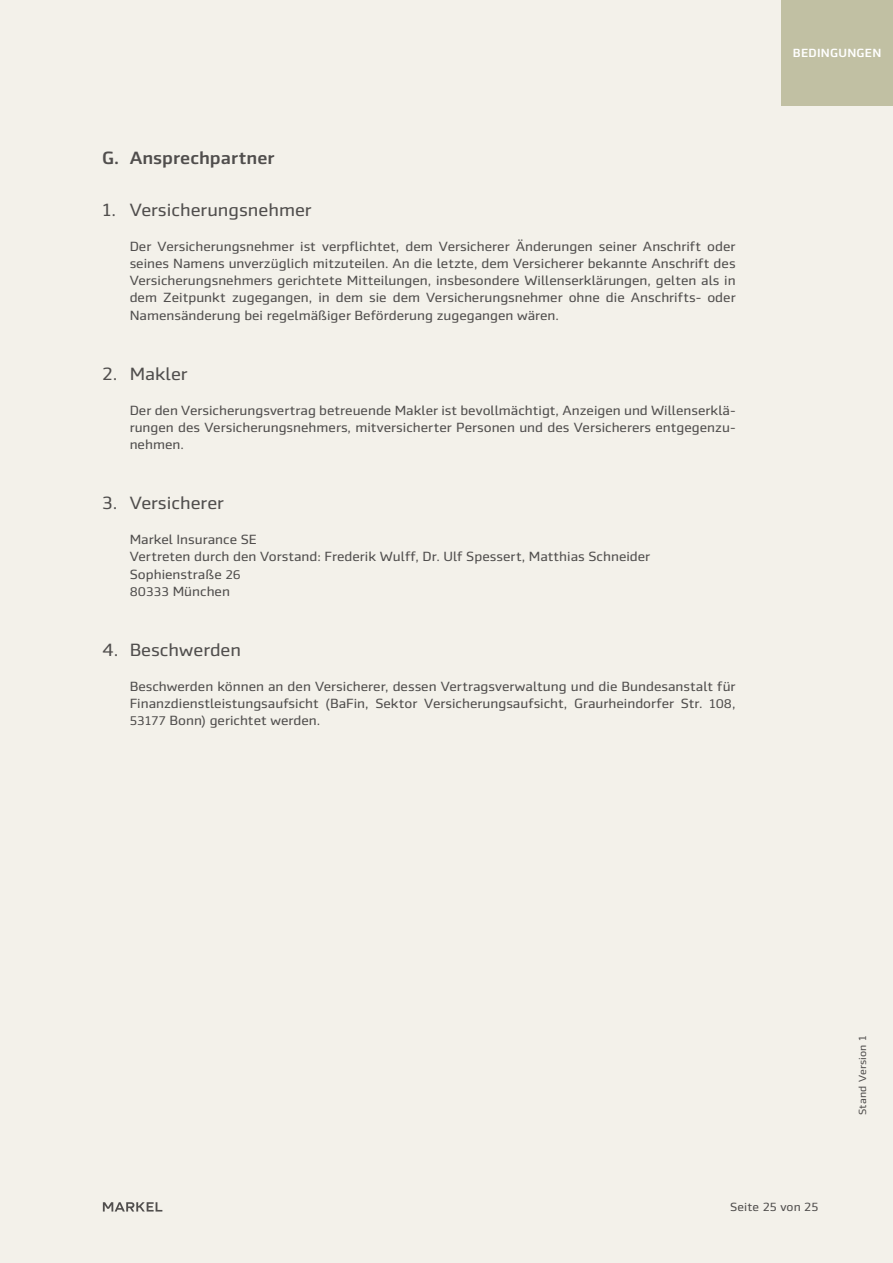
<style>
.page{position:relative;width:893px;height:1263px;background:#f3f1ea}
.page>*{position:absolute;margin:0;border:0;box-sizing:border-box;transform-origin:0 0}
.t1{font:18px "Markel Sans";color:#504e4d}
.t2{font:500 18px "Markel Sans";color:#504e4d}
.t3{font:13.5px/17.2px "Markel Sans";color:#504e4d;text-align:justify}
.t4{font:12px "Markel Sans";letter-spacing:.01em;color:#504e4d}
.t5{font:500 12px "Markel Sans";letter-spacing:.02em;color:#fff}
.t6{font:10.5px "Markel Sans";letter-spacing:.02em;color:#504e4d}
.s1{font-size:12.75px}
</style>
<div class="page">
<svg style="left:103px;top:1202px;width:59px;height:9px"></svg>
<div style="left:781px;top:0;width:112px;height:105px;background:#c1c0a3"></div>
<h1 class="t2" style="left:102px;top:148px;width:174px">G. Ansprechpartner</h1>
<h1 class="t1" style="left:102px;top:200px;width:211px">1. Versicherungsnehmer</h1>
<p class="t3" style="left:130px;top:238px;width:607px">Der Versicherungsnehmer ist verpflichtet, dem Versicherer Änderungen seiner Anschrift oder seines Namens unverzüglich mitzuteilen. An die letzte, dem Versicherer bekannte Anschrift des Versicherungsnehmers gerichtete Mitteilungen, insbesondere Willenserklärungen, gelten als in dem Zeitpunkt zugegangen, in dem sie dem Versicherungsnehmer ohne die Anschrifts- oder Namensänderung bei regelmäßiger Beförderung zugegangen wären.</p>
<h1 class="t1" style="left:102px;top:364px;width:87px">2. Makler</h1>
<p class="t3" style="left:130px;top:401px;width:607px">Der den Versicherungsvertrag betreuende Makler ist bevollmächtigt, Anzeigen und Willenserklä&shy;rungen des Versicherungsnehmers, mitversicherter Personen und des Versicherers entgegenzu&shy;nehmen.</p>
<h1 class="t1" style="left:102px;top:493px;width:123px">3. Versicherer</h1>
<p class="t3" style="left:130px;top:531px;width:522px;text-align:left">Markel Insurance SE<br>Vertreten durch den Vorstand: Frederik Wulff, Dr. Ulf Spessert, Matthias Schneider Sophienstraße <span class="s1">26<br>80333</span> München</p>
<h1 class="t1" style="left:102px;top:640px;width:141px">4. Beschwerden</h1>
<p class="t3" style="left:130px;top:677px;width:607px">Beschwerden können an den Versicherer, dessen Vertragsverwaltung und die Bundesanstalt für Finanzdienstleistungsaufsicht (BaFin, Sektor Versicherungsaufsicht, Graurheindorfer Str. <span class="s1">108</span>, <span class="s1">53177</span> Bonn) gerichtet werden.</p>
<p class="t5" style="left:793px;top:46px;width:90px">BEDINGUNGEN</p>
<p class="t6" style="left:857px;top:1115px;width:81px;rotate:-90deg">Stand Version 1</p>
<p class="t4" style="left:730px;top:1200px;width:90px">Seite 25 von 25</p>
</div>
